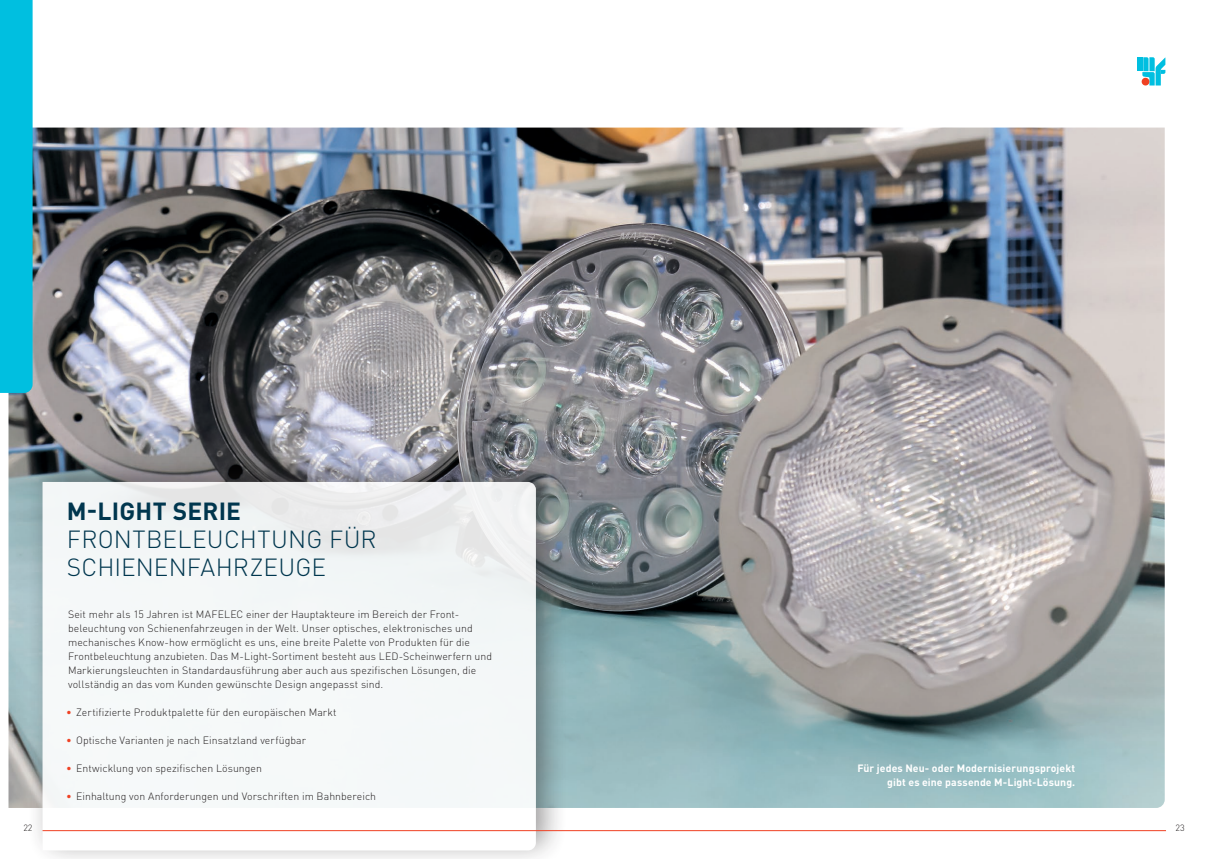
<style>
.page{position:relative;width:1208px;height:859px;background:#fff}
.page>*{position:absolute;margin:0;border:0;box-sizing:border-box;transform-origin:0 0}
.Headline_24_5_pt{font:300 24.5px/28px "DIN Pro";letter-spacing:.005em;color:#00364e}
.Fliesstext_10_5pt{font:300 10.5px/14px "DIN Pro";letter-spacing:.005em;color:#231f20}
.Zusatz_10_5_pt{font:700 10.5px/14px "DIN Pro";letter-spacing:.01em;color:#fff;text-align:right}
.Seitenzahl-gerade_9p{font:300 9px "DIN Pro";color:#231f20}
.Seitenzahl-ungerade{font:300 9px "DIN Pro";color:#231f20}
.s1{font-weight:700}
.s2{color:#ef4123}
</style>
<div class="page">
<hr style="left:604px;top:830px;width:562px;height:1px;background:#ef4123">
<div style="left:1137px;top:57px;width:5px;height:14px;background:#00bfe0"></div>
<svg style="left:1142px;top:57px;width:23px;height:29px"></svg>
<div style="left:1141px;top:78px;width:8px;height:8px;background:#ef4123;border-radius:50%"></div>
<img style="left:9px;top:128px;width:1155px;height:680px">
<div style="left:25px;top:451px;width:544px;height:408px;background:#231f20;opacity:.5"></div>
<svg style="left:43px;top:482px;width:493px;height:368px;fill:#f5f8f8"></svg>
<hr style="left:43px;top:830px;width:561px;height:1px;background:#ef4123">
<div style="left:0;top:0;width:33px;height:393px;background:#00bfe0"></div>
<p class="Headline_24_5_pt" style="left:67px;top:495px;width:311px"><span class="s1">M-LIGHT SERIE<br></span>FRONTBELEUCHTUNG FÜR<br>SCHIENENFAHRZEUGE</p>
<p class="Fliesstext_10_5pt" style="left:68px;top:606px;width:425px">Seit mehr als 15 Jahren ist MAFELEC einer der Hauptakteure im Bereich der Front&shy;beleuchtung von Schienenfahrzeugen in der Welt. Unser optisches, elektronisches und mechanisches Know-how ermöglicht es uns, eine breite Palette von Produkten für die Frontbeleuchtung anzubieten. Das M-Light-Sortiment besteht aus LED-Scheinwerfern und Markierungsleuchten in Standardausführung aber auch aus spezifischen Lösungen, die vollständig an das vom Kunden gewünschte Design angepasst sind.</p>
<p class="Fliesstext_10_5pt" style="left:66px;top:704px;width:272px"><span class="s2">•</span> Zertifizierte Produktpalette für den europäischen Markt</p>
<p class="Fliesstext_10_5pt" style="left:66px;top:732px;width:241px"><span class="s2">•</span> Optische Varianten je nach Einsatzland verfügbar</p>
<p class="Fliesstext_10_5pt" style="left:66px;top:760px;width:197px"><span class="s2">•</span> Entwicklung von spezifischen Lösungen</p>
<p class="Fliesstext_10_5pt" style="left:66px;top:788px;width:311px"><span class="s2">•</span> Einhaltung von Anforderungen und Vorschriften im Bahnbereich</p>
<p class="Zusatz_10_5_pt" style="left:857px;top:760px;width:219px">Für jedes Neu- oder Modernisierungsprojekt gibt es eine passende M-Light-Lösung.</p>
<p class="Seitenzahl-gerade_9p" style="left:23px;top:821px;width:11px">22</p>
<p class="Seitenzahl-ungerade" style="left:1175px;top:821px;width:11px">23</p>
</div>
